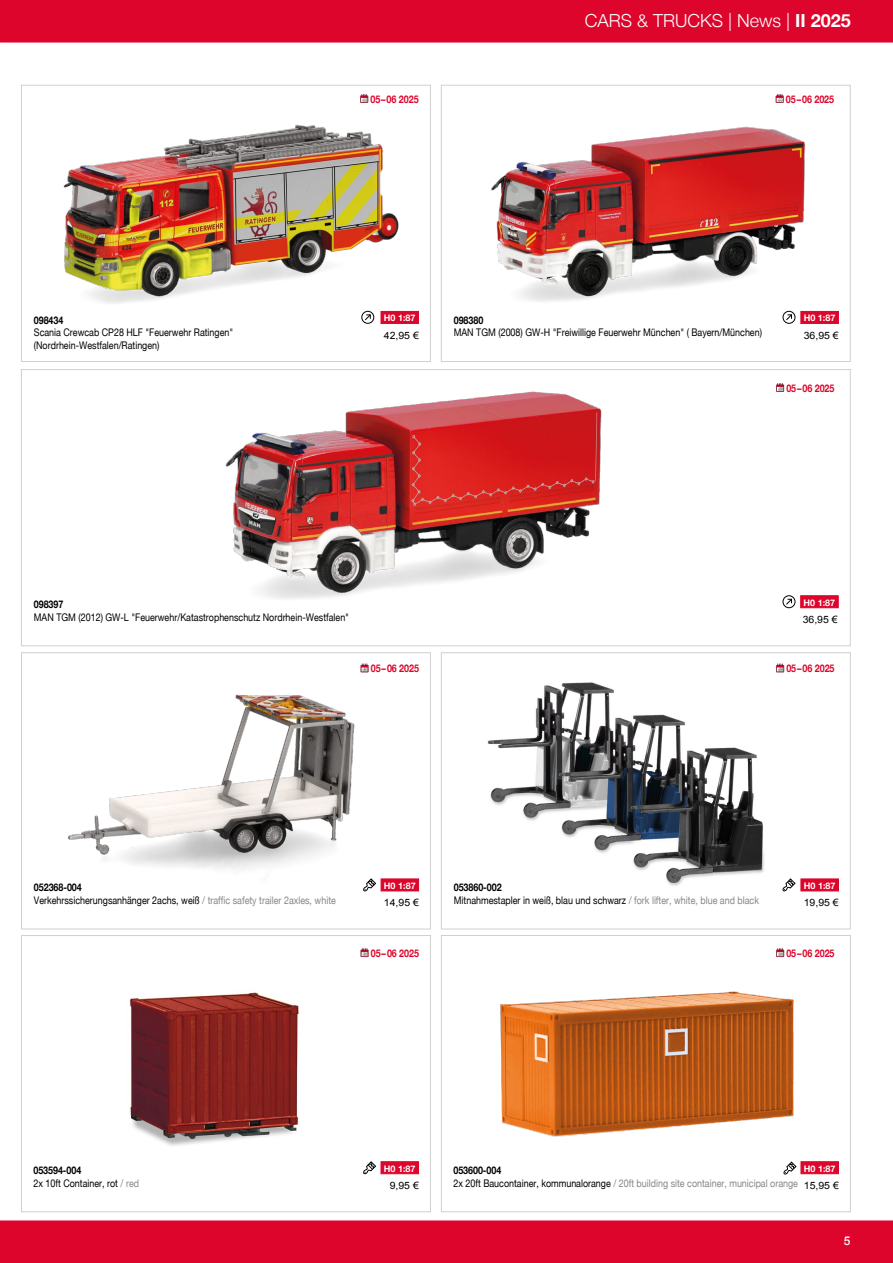
<style>
.page{position:relative;width:893px;height:1263px;background:#fff}
.page>*{position:absolute;margin:0;border:0;box-sizing:border-box;transform-origin:0 0}
.t1{font:300 18px "Helvetica Neue";color:#fff}
.t2{font:700 18px "Helvetica Neue";color:#fff}
.t3{font:500 12px "Helvetica Neue";color:#fff}
.t4{font:10.5px/12.6px "Helvetica Neue";color:#000;scale:.85 1}
.t5{font:10.5px "Helvetica Neue";color:#878787;scale:.85 1}
.t6{font:700 10.5px "Helvetica Neue";letter-spacing:-.005em;color:#dd052b;scale:.85 1}
.t7{font:700 10.5px "Helvetica Neue";letter-spacing:-.005em;color:#000;scale:.85 1}
.t8{font:10.05px "Arial";color:#000;scale:1.04 1}
.t9{font:700 9px "Helvetica Neue";color:#fff}
.s1{font-weight:700}
.s2{color:#878787}
.s3{color:#000}
</style>
<div class="page">
<img style="left:225px;top:391px;width:377px;height:208px">
<img style="left:129px;top:992px;width:170px;height:154px">
<div style="left:21px;top:935px;width:410px;height:277px;border:1px solid #d0d0d0"></div>
<img style="left:500px;top:950px;width:339px;height:225px">
<div style="left:441px;top:935px;width:410px;height:277px;border:1px solid #d0d0d0"></div>
<img style="left:67px;top:663px;width:323px;height:229px">
<div style="left:21px;top:652px;width:410px;height:277px;border:1px solid #d0d0d0"></div>
<img style="left:487px;top:682px;width:277px;height:204px">
<div style="left:441px;top:652px;width:409px;height:277px;border:1px solid #d0d0d0"></div>
<img style="left:63px;top:96px;width:357px;height:228px">
<div style="left:21px;top:85px;width:410px;height:277px;border:1px solid #d0d0d0"></div>
<img style="left:491px;top:96px;width:348px;height:228px">
<div style="left:441px;top:85px;width:409px;height:277px;border:1px solid #d0d0d0"></div>
<svg style="left:362px;top:311px;width:12px;height:12px"></svg>
<div style="left:361px;top:311px;width:13px;height:13px;border:1px solid #000;border-radius:50%"></div>
<svg style="left:364px;top:314px;width:7px;height:7px"></svg>
<svg style="left:783px;top:311px;width:12px;height:12px"></svg>
<div style="left:783px;top:311px;width:12px;height:13px;border:1px solid #000;border-radius:50%"></div>
<svg style="left:785px;top:314px;width:8px;height:7px"></svg>
<div style="left:783px;top:595px;width:12px;height:13px;border:1px solid #000;border-radius:50%"></div>
<svg style="left:785px;top:598px;width:8px;height:7px"></svg>
<svg style="left:360px;top:94px;width:8px;height:9px"></svg>
<svg style="left:776px;top:94px;width:8px;height:9px"></svg>
<svg style="left:361px;top:664px;width:8px;height:8px"></svg>
<svg style="left:776px;top:664px;width:8px;height:8px"></svg>
<svg style="left:361px;top:948px;width:8px;height:9px"></svg>
<svg style="left:776px;top:948px;width:8px;height:9px"></svg>
<svg style="left:776px;top:383px;width:8px;height:9px"></svg>
<div style="left:801px;top:1161px;width:38px;height:13px;background:#dd052b;border:1px solid #dd052b"></div>
<div style="left:381px;top:878px;width:38px;height:13px;background:#dd052b;border:1px solid #dd052b"></div>
<div style="left:800px;top:878px;width:39px;height:13px;background:#dd052b;border:1px solid #dd052b"></div>
<div style="left:381px;top:311px;width:38px;height:13px;background:#dd052b"></div>
<div style="left:800px;top:311px;width:39px;height:13px;background:#dd052b;border:1px solid #dd052b"></div>
<div style="left:0;top:1220px;width:893px;height:43px;background:#dd052b"></div>
<div style="left:0;top:0;width:893px;height:43px;background:#dd052b"></div>
<svg style="left:784px;top:1162px;width:12px;height:12px"></svg>
<svg style="left:363px;top:878px;width:13px;height:13px"></svg>
<svg style="left:783px;top:878px;width:12px;height:13px"></svg>
<svg style="left:363px;top:1161px;width:13px;height:13px"></svg>
<div style="left:800px;top:595px;width:39px;height:13px;background:#dd052b;border:1px solid #dd052b"></div>
<div style="left:381px;top:1161px;width:38px;height:13px;background:#dd052b;border:1px solid #dd052b"></div>
<h1 class="t1" style="left:548px;top:6px;width:259px">CARS &amp; TRUCKS | News | <span class="s1">03-04</span></h1>
<h1 class="t2" style="left:840px;top:7px;width:12px">3</h1>
<h1 class="t1" style="left:585px;top:6px;width:268px">CARS &amp; TRUCKS | News | <span class="s1">II 2025</span></h1>
<p class="t6" style="left:370px;top:91px;width:58px">05–06 2025</p>
<p class="t6" style="left:786px;top:91px;width:58px">05–06 2025</p>
<p class="t7" style="left:34px;top:312px;width:36px">098434</p>
<p class="t9" style="left:384px;top:311px;width:33px">H0 1:87</p>
<p class="t4" style="left:34px;top:326px;width:236px">Scania Crewcab CP28 HLF "Feuerwehr Ratingen" (Nordrhein-Westfalen/Ratingen)</p>
<p class="t7" style="left:454px;top:312px;width:36px">098380</p>
<p class="t9" style="left:804px;top:311px;width:33px">H0 1:87</p>
<p class="t4" style="left:454px;top:326px;width:364px">MAN TGM (2008) GW-H "Freiwillige Feuerwehr München" ( Bayern/München)</p>
<p class="t8" style="left:384px;top:329px;width:35px">42,95 €</p>
<p class="t8" style="left:804px;top:329px;width:35px">36,95 €</p>
<p class="t6" style="left:786px;top:380px;width:58px">05–06 2025</p>
<p class="t7" style="left:34px;top:596px;width:36px">098397</p>
<p class="t9" style="left:804px;top:595px;width:33px">H0 1:87</p>
<p class="t4" style="left:34px;top:610px;width:372px">MAN TGM (2012) GW-L "Feuerwehr/Katastrophenschutz Nordrhein-Westfalen"</p>
<p class="t8" style="left:803px;top:613px;width:35px">36,95 €</p>
<p class="t6" style="left:371px;top:660px;width:58px">05–06 2025</p>
<p class="t6" style="left:786px;top:660px;width:58px">05–06 2025</p>
<p class="t7" style="left:34px;top:879px;width:58px">052368-004</p>
<p class="t9" style="left:384px;top:879px;width:33px">H0 1:87</p>
<p class="t4" style="left:34px;top:894px;width:357px">Verkehrssicherungsanhänger 2achs, weiß <span class="s2">/ traffic safety trailer 2axles, white</span></p>
<p class="t7" style="left:454px;top:879px;width:58px">053860-002</p>
<p class="t9" style="left:804px;top:879px;width:33px">H0 1:87</p>
<p class="t4" style="left:454px;top:894px;width:360px">Mitnahmestapler in weiß, blau und schwarz <span class="s2">/ fork lifter, white, blue and black</span></p>
<p class="t8" style="left:384px;top:896px;width:35px">14,95 €</p>
<p class="t8" style="left:804px;top:896px;width:35px">19,95 €</p>
<p class="t6" style="left:371px;top:945px;width:58px">05–06 2025</p>
<p class="t6" style="left:786px;top:945px;width:58px">05–06 2025</p>
<p class="t7" style="left:33px;top:1162px;width:58px">053594-004</p>
<p class="t9" style="left:384px;top:1161px;width:33px">H0 1:87</p>
<p class="t4" style="left:33px;top:1176px;width:126px">2x 10ft Container, rot <span class="s2">/ red</span></p>
<p class="t7" style="left:453px;top:1162px;width:58px">053600-004</p>
<p class="t9" style="left:804px;top:1161px;width:33px">H0 1:87</p>
<p class="t5" style="left:453px;top:1177px;width:407px"><span class="s3">2x 20ft Baucontainer, kommunalorange</span> / 20ft building site container, municipal orange</p>
<p class="t8" style="left:390px;top:1179px;width:30px">9,95 €</p>
<p class="t8" style="left:804px;top:1179px;width:35px">15,95 €</p>
<p class="t3" style="left:844px;top:1231px;width:8px">5</p>
</div>
